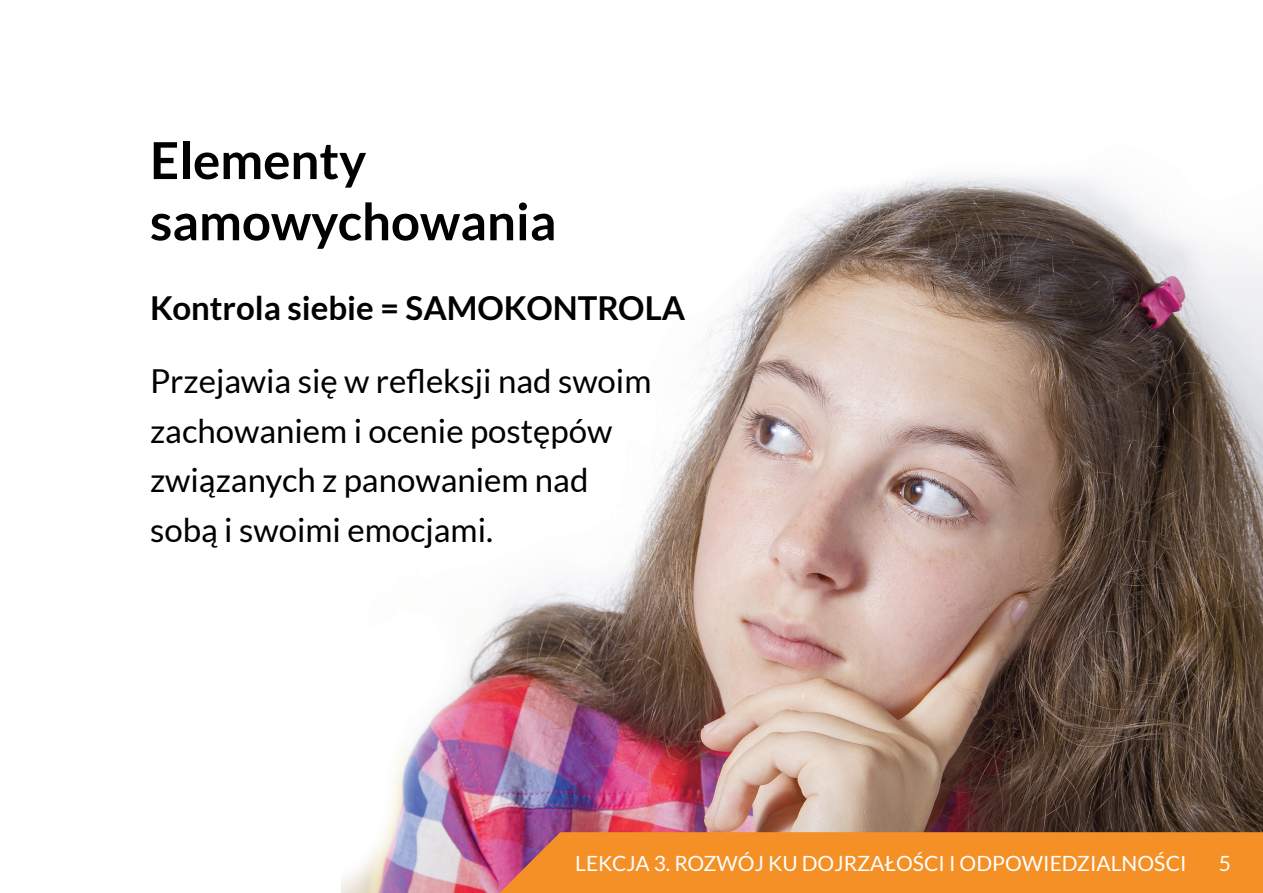
<style>
.page{position:relative;width:1263px;height:893px;background:#fff}
.page>*{position:absolute;margin:0;border:0;box-sizing:border-box;transform-origin:0 0}
.t1{font:700 51px/61.2px "Lato";color:#010101}
.t2{font:33px/49.5px "Lato";color:#010101}
.t3{font:700 33px "Lato";color:#010101}
.t4{font:21px "Lato";color:#fff}
</style>
<div class="page">
<img style="left:341px;top:175px;width:922px;height:718px">
<div style="left:499px;top:832px;width:764px;height:61px;background:#f49025"></div>
<h1 class="t1" style="left:150px;top:129px;width:408px">Elementy samowychowania</h1>
<p class="t3" style="left:150px;top:289px;width:537px">Kontrola siebie = SAMOKONTROLA</p>
<p class="t2" style="left:150px;top:356px;width:503px">Przejawia się w refleksji nad swoim zachowaniem i ocenie postępów związanych z panowaniem nad sobą i swoimi emocjami.</p>
<p class="t4" style="left:575px;top:852px;width:613px">Lekcja 3. Rozwój ku dojrzałości i odpowiedzialności</p>
<p class="t4" style="left:1219px;top:852px;width:14px">5</p>
</div>
